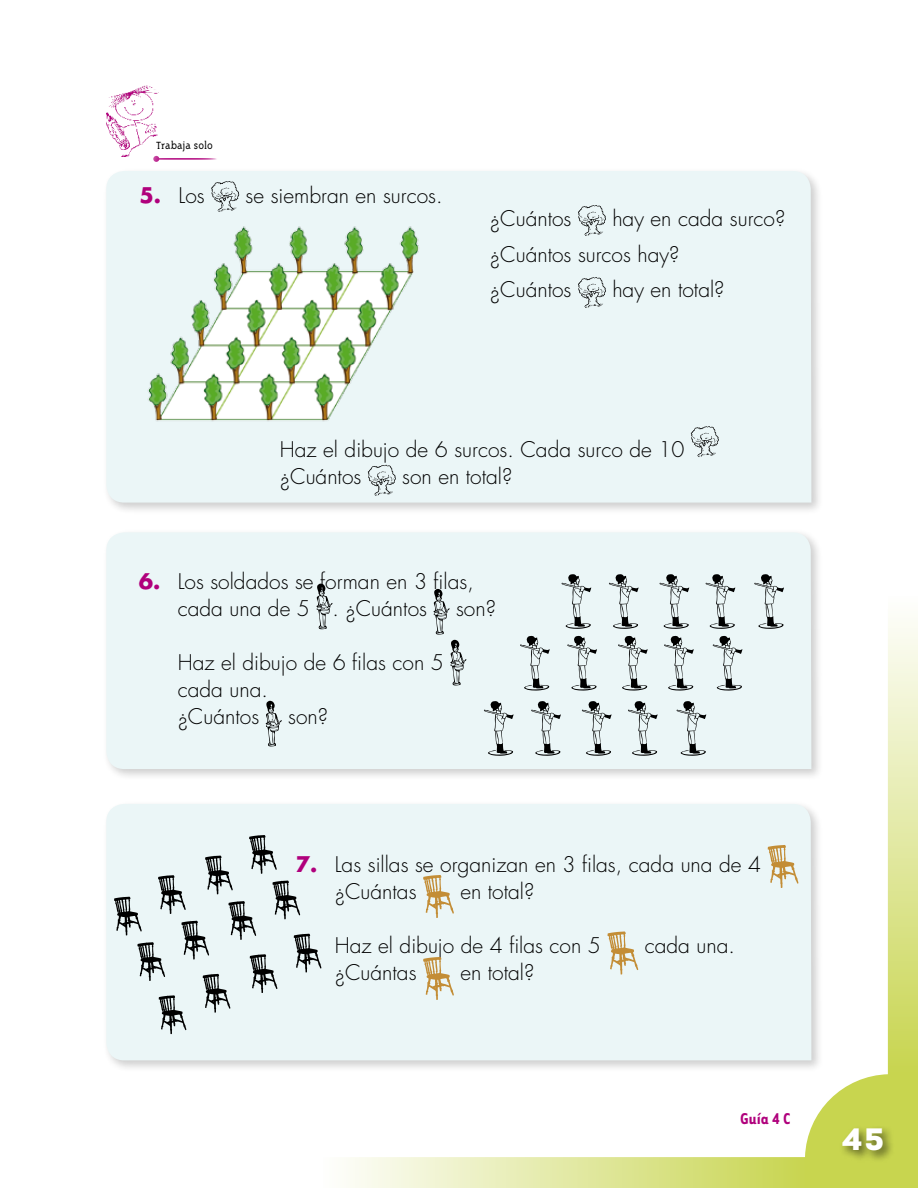
<style>
.page{position:relative;width:918px;height:1188px;background:#fff}
.page>*{position:absolute;margin:0;border:0;box-sizing:border-box;transform-origin:0 0}
.t1{font:700 36px "Tarzana Wide";color:#fff}
.t2{font:300 21px/27px "Futura";color:#000}
.t3{font:700 18px "Tarzana Narrow";color:#b0007c}
.t4{font:300 12px "Triplex Serif";color:#000}
.s1{font-weight:700;color:#b0007c}
</style>
<div class="page">
<div style="left:102px;top:167px;width:722px;height:348px;background:#000;opacity:.2"></div>
<div style="left:106px;top:171px;width:706px;height:332px;background:#ebf6f7"></div>
<div style="left:106px;top:532px;width:706px;height:237px;background:#ebf6f7"></div>
<img style="left:106px;top:85px;width:52px;height:72px">
<hr style="left:156px;top:158px;width:62px;height:2px;background:#b0007c">
<svg style="left:153px;top:156px;width:6px;height:6px"></svg>
<svg style="left:578px;top:205px;width:28px;height:31px"></svg>
<svg style="left:578px;top:277px;width:28px;height:31px"></svg>
<svg style="left:691px;top:426px;width:28px;height:31px"></svg>
<svg style="left:368px;top:465px;width:28px;height:31px"></svg>
<svg style="left:211px;top:181px;width:28px;height:31px"></svg>
<img style="left:140px;top:221px;width:287px;height:208px">
<svg style="left:114px;top:574px;width:804px;height:614px"></svg>
<p class="t4" style="left:156px;top:138px;width:58px">Trabaja solo</p>
<p class="t2" style="left:140px;top:182px;width:67px"><span class="s1">5.</span> Los</p>
<p class="t2" style="left:246px;top:182px;width:199px">se siembran en surcos.</p>
<p class="t2" style="left:490px;top:201px;width:297px;line-height:35.5px;text-indent:122px">hay en cada surco? ¿Cuántos surcos hay?<br>¿Cuántos</p>
<p class="t2" style="left:490px;top:206px;width:83px">¿Cuántos</p>
<p class="t2" style="left:612px;top:277px;width:114px">hay en total?</p>
<p class="t2" style="left:280px;top:437px;width:406px">Haz el dibujo de 6 surcos. Cada surco de 10 ¿Cuántos</p>
<p class="t2" style="left:402px;top:464px;width:112px">son en total?</p>
<p class="t2" style="left:139px;top:569px;width:337px;text-align:center"><span class="s1">6.</span> Los soldados se forman en 3 filas, cada una de 5 . ¿Cuántos</p>
<p class="t2" style="left:456px;top:596px;width:41px">son?</p>
<p class="t2" style="left:178px;top:650px;width:268px">Haz el dibujo de 6 filas con 5 cada una.<br>¿Cuántos</p>
<p class="t2" style="left:288px;top:704px;width:41px">son?</p>
<p class="t2" style="left:335px;top:851px;width:428px;text-indent:-39px"><span class="s1">7.</span> Las sillas se organizan en 3 filas, cada una de 4 ¿Cuántas</p>
<p class="t2" style="left:460px;top:878px;width:76px">en total?</p>
<p class="t2" style="left:335px;top:932px;width:268px">Haz el dibujo de 4 filas con 5</p>
<p class="t2" style="left:645px;top:932px;width:92px">cada una.</p>
<p class="t2" style="left:335px;top:959px;width:83px">¿Cuántas</p>
<p class="t2" style="left:460px;top:959px;width:76px">en total?</p>
<p class="t3" style="left:740px;top:1107px;width:52px">Guía 4 C</p>
<h1 class="t1" style="left:841px;top:1115px;width:45px">45</h1>
</div>
